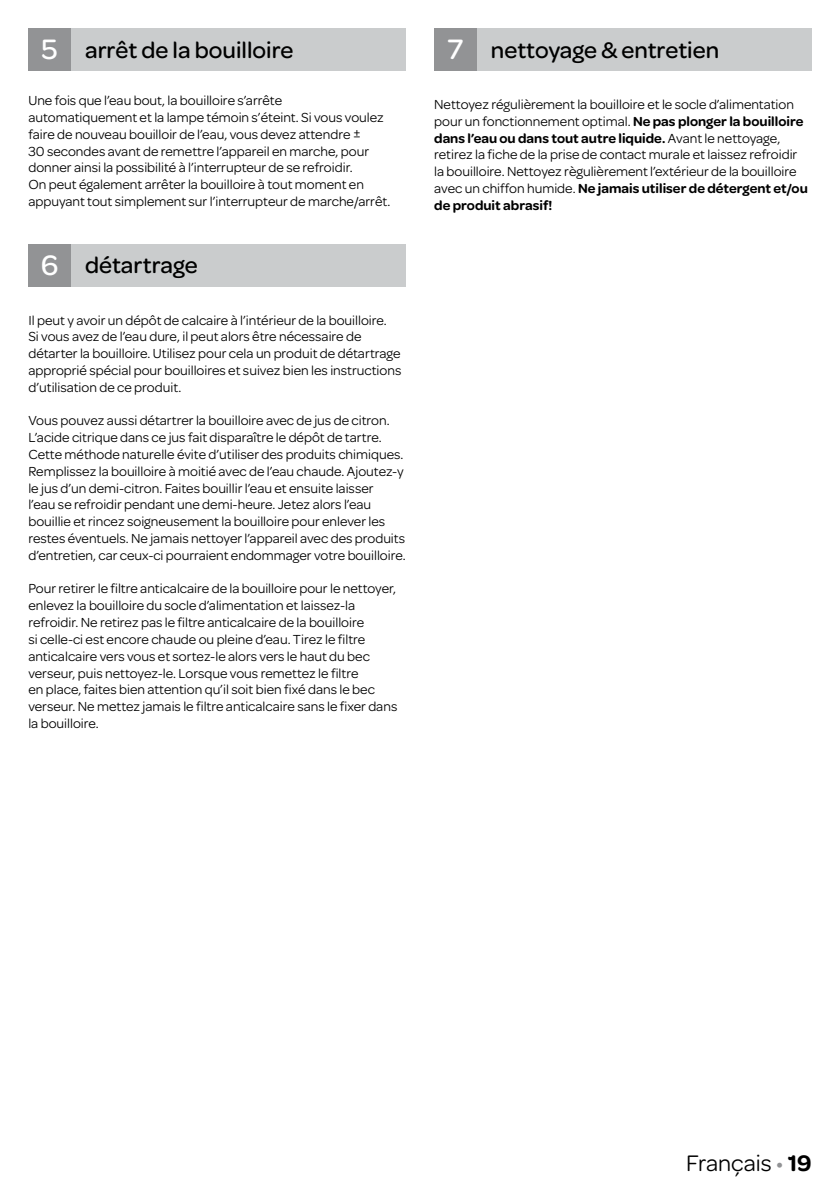
<style>
.page{position:relative;width:840px;height:1191px;background:#fff}
.page>*{position:absolute;margin:0;border:0;box-sizing:border-box;transform-origin:0 0}
.t1{font:500 24px "Omnes";color:#000}
.t2{font:24px "Omnes";color:#000}
.t3{font:14px/16.8px "Omnes";color:#000}
.s1{font-size:30px;color:#fff}
.s2{font-weight:600}
.s3{color:#929395}
</style>
<div class="page">
<div style="left:57px;top:28px;width:348px;height:43px;background:#cacccd"></div>
<div style="left:28px;top:28px;width:43px;height:43px;background:#929395"></div>
<div style="left:57px;top:244px;width:348px;height:42px;background:#cacccd"></div>
<div style="left:28px;top:244px;width:43px;height:42px;background:#929395"></div>
<div style="left:462px;top:28px;width:349px;height:43px;background:#cacccd"></div>
<div style="left:434px;top:28px;width:42px;height:43px;background:#929395"></div>
<h1 class="t1" style="left:42px;top:33px;width:253px"><span class="s1">5</span> arrêt de la bouilloire</h1>
<p class="t3" style="left:28px;top:91px;width:363px">Une fois que l’eau bout, la bouilloire s’arrête automatiquement et la lampe témoin s’éteint. Si vous voulez faire de nouveau bouilloir de l’eau, vous devez attendre ±<br>30 secondes avant de remettre l’appareil en marche, pour donner ainsi la possibilité à l’interrupteur de se refroidir.<br>On peut également arrêter la bouilloire à tout moment en appuyant tout simplement sur l’interrupteur de marche/arrêt.</p>
<h1 class="t1" style="left:41px;top:249px;width:158px"><span class="s1">6</span> détartrage</h1>
<p class="t3" style="left:28px;top:311px;width:374px">Il peut y avoir un dépôt de calcaire à l’intérieur de la bouilloire.<br>Si vous avez de l’eau dure, il peut alors être nécessaire de détarter la bouilloire. Utilisez pour cela un produit de détartrage approprié spécial pour bouilloires et suivez bien les instructions d’utilisation de ce produit.</p>
<p class="t3" style="left:28px;top:411px;width:379px">Vous pouvez aussi détartrer la bouilloire avec de jus de citron.<br>L’acide citrique dans ce jus fait disparaître le dépôt de tartre.<br>Cette méthode naturelle évite d’utiliser des produits chimiques.<br>Remplissez la bouilloire à moitié avec de l’eau chaude. Ajoutez-y le jus d’un demi-citron. Faites bouillir l’eau et ensuite laisser<br>l’eau se refroidir pendant une demi-heure. Jetez alors l’eau bouillie et rincez soigneusement la bouilloire pour enlever les restes éventuels. Ne jamais nettoyer l’appareil avec des produits d’entretien, car ceux-ci pourraient endommager votre bouilloire.</p>
<p class="t3" style="left:28px;top:579px;width:370px">Pour retirer le filtre anticalcaire de la bouilloire pour le nettoyer, enlevez la bouilloire du socle d’alimentation et laissez-la refroidir. Ne retirez pas le filtre anticalcaire de la bouilloire<br>si celle-ci est encore chaude ou pleine d’eau. Tirez le filtre anticalcaire vers vous et sortez-le alors vers le haut du bec verseur, puis nettoyez-le. Lorsque vous remettez le filtre<br>en place, faites bien attention qu’il soit bien fixé dans le bec verseur. Ne mettez jamais le filtre anticalcaire sans le fixer dans la bouilloire.</p>
<h1 class="t1" style="left:447px;top:33px;width:273px"><span class="s1">7</span> nettoyage &amp; entretien</h1>
<p class="t3" style="left:434px;top:95px;width:375px">Nettoyez régulièrement la bouilloire et le socle d’alimentation pour un fonctionnement optimal. <span class="s2">Ne pas plonger la bouilloire dans l’eau ou dans tout autre liquide.</span> Avant le nettoyage, retirez la fiche de la prise de contact murale et laissez refroidir la bouilloire. Nettoyez règulièrement l’extérieur de la bouilloire avec un chiffon humide. <span class="s2">Ne jamais utiliser de détergent et/ou de produit abrasif!</span></p>
<h1 class="t2" style="left:685px;top:1146px;width:127px">Français <span class="s3">•</span> <span class="s2">19</span></h1>
</div>
